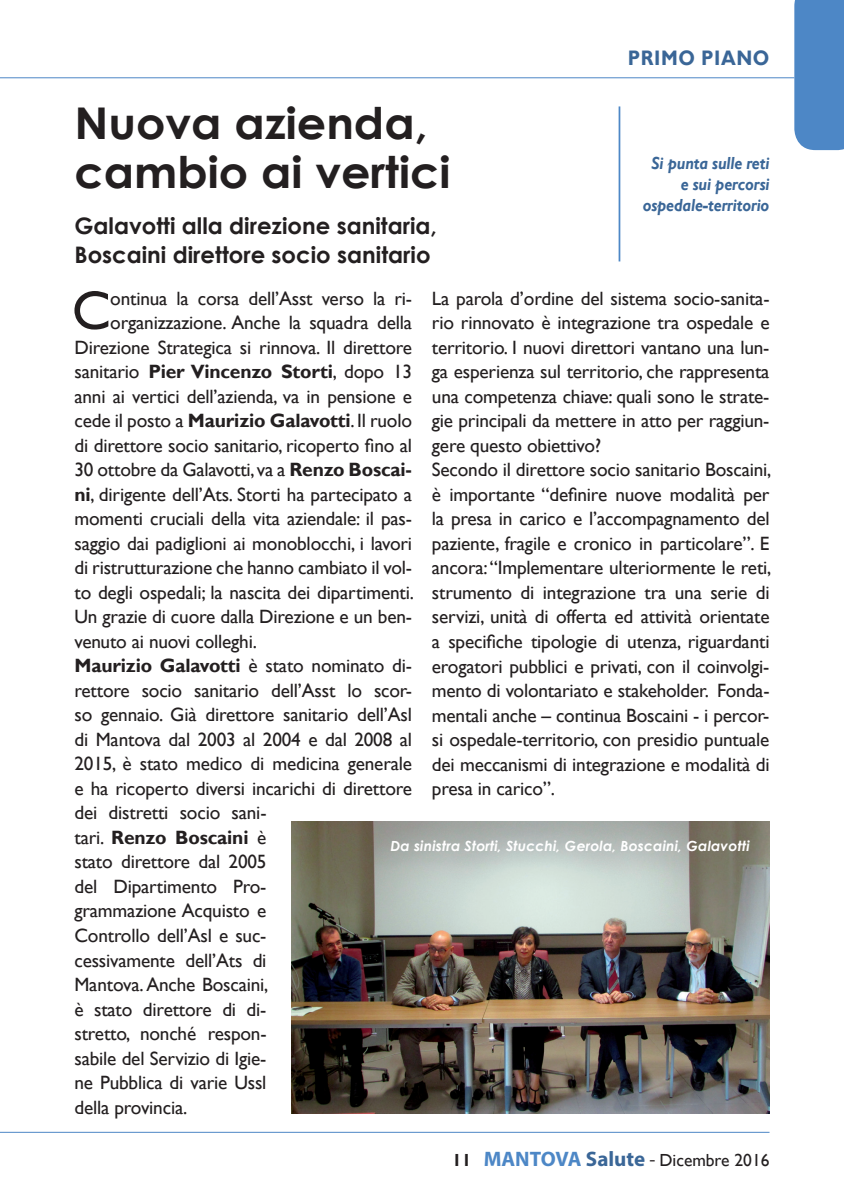
<style>
.page{position:relative;width:844px;height:1191px;background:#fff}
.page>*{position:absolute;margin:0;border:0;box-sizing:border-box;transform-origin:0 0}
.t1{font:55.12px "Gill Sans";color:#231f20}
.t2{font:700 43.75px/49px "Century Gothic";color:#231f20;scale:1.05 1}
.t3{font:700 22.75px/28px "Century Gothic";color:#231f20}
.t4{font:700 21px "Gill Sans";letter-spacing:.03em;color:#3a6697;scale:.9 1}
.t5{font:19.25px/24.5px "Gill Sans";letter-spacing:-.01em;color:#231f20}
.t6{font:700 19.25px "Gill Sans";letter-spacing:-.01em;color:#231f20}
.t7{font:italic 700 17.5px/21px "Gill Sans";letter-spacing:-.01em;color:#3a6697;text-align:right;scale:.9 1}
.t8{font:17.5px "Gill Sans";color:#231f20}
.t9{font:italic 700 14px "Century Gothic";letter-spacing:.01em;color:#fff}
.s1{font-weight:400}
.s2{font-weight:700}
.s3{font-family:"Myriad Pro";font-weight:700;font-size:21px;color:#4d87c6}
.s4{font-family:"Myriad Pro";font-weight:700;font-size:21px;color:#3a6697}
.s5{font-family:"Myriad Pro";font-size:19.25px}
</style>
<div class="page">
<div style="left:794px;top:0;width:49px;height:150px;background:#4d87c6"></div>
<hr style="left:0;top:77px;width:794px;height:1px;background:#4d87c6">
<hr style="left:0;top:1131px;width:769px;height:1px;background:#4d87c6">
<img style="left:291px;top:821px;width:478px;height:292px">
<hr style="left:618px;top:106px;width:2px;height:155px;background:#4d87c6">
<p class="t4" style="left:627px;top:46px;width:159px">PRIMO PIANO</p>
<h2 class="t2" style="left:74px;top:97px;width:359px">Nuova azienda, cambio ai vertici</h2>
<p class="t3" style="left:74px;top:211px;width:364px">Galavotti alla direzione sanitaria,<br>Boscaini direttore socio sanitario</p>
<h1 class="t1" style="left:72px;top:278px;width:41px">C</h1>
<p class="t5" style="left:110px;top:286px;width:303px">ontinua la corsa dell’Asst verso la ri-</p>
<p class="t7" style="left:642px;top:153px;width:142px">Si punta sulle reti e sui percorsi ospedale-territorio</p>
<p class="t5" style="left:432px;top:286px;width:341px">La parola d’ordine del sistema socio-sanita&shy;rio rinnovato è integrazione tra ospedale e territorio. I nuovi direttori vantano una lun&shy;ga esperienza sul territorio, che rappresenta una competenza chiave: quali sono le strate&shy;gie principali da mettere in atto per raggiun&shy;gere questo obiettivo?<br>Secondo il direttore socio sanitario Boscaini, è importante “definire nuove modalità per la presa in carico e l’accompagnamento del paziente, fragile e cronico in particolare”. E ancora: “Implementare ulteriormente le reti, strumento di integrazione tra una serie di servizi, unità di offerta ed attività orientate a specifiche tipologie di utenza, riguardanti erogatori pubblici e privati, con il coinvolgi&shy;mento di volontariato e stakeholder. Fonda&shy;mentali anche – continua Boscaini - i percor&shy;si ospedale-territorio, con presidio puntuale dei meccanismi di integrazione e modalità di presa in carico”.</p>
<p class="t5" style="left:110px;top:311px;width:303px">organizzazione. Anche la squadra della</p>
<p class="t5" style="left:74px;top:335px;width:339px">Direzione Strategica si rinnova. Il direttore</p>
<p class="t6" style="left:74px;top:360px;width:339px"><span class="s1">sanitario</span> Pier Vincenzo Storti<span class="s1">, dopo 13</span></p>
<p class="t5" style="left:74px;top:384px;width:339px">anni ai vertici dell’azienda, va in pensione e</p>
<p class="t5" style="left:74px;top:409px;width:339px">cede il posto a <span class="s2">Maurizio Galavotti</span>. Il ruolo</p>
<p class="t5" style="left:74px;top:433px;width:339px">di direttore socio sanitario, ricoperto fino al</p>
<p class="t5" style="left:74px;top:458px;width:339px">30 ottobre da Galavotti, va a <span class="s2">Renzo Boscai-</span></p>
<p class="t5" style="left:74px;top:482px;width:339px"><span class="s2">ni</span>, dirigente dell’Ats. Storti ha partecipato a</p>
<p class="t5" style="left:74px;top:507px;width:339px">momenti cruciali della vita aziendale: il pas-</p>
<p class="t5" style="left:74px;top:531px;width:339px">saggio dai padiglioni ai monoblocchi, i lavori</p>
<p class="t5" style="left:74px;top:556px;width:339px">di ristrutturazione che hanno cambiato il vol-</p>
<p class="t5" style="left:74px;top:580px;width:341px">to degli ospedali; la nascita dei dipartimenti.</p>
<p class="t5" style="left:74px;top:605px;width:339px">Un grazie di cuore dalla Direzione e un ben-</p>
<p class="t5" style="left:74px;top:629px;width:184px">venuto ai nuovi colleghi.</p>
<p class="t6" style="left:74px;top:654px;width:339px">Maurizio Galavotti <span class="s1">è stato nominato di-</span></p>
<p class="t5" style="left:74px;top:678px;width:339px">rettore socio sanitario dell’Asst lo scor-</p>
<p class="t5" style="left:74px;top:703px;width:339px">so gennaio. Già direttore sanitario dell’Asl</p>
<p class="t5" style="left:74px;top:727px;width:339px">di Mantova dal 2003 al 2004 e dal 2008 al</p>
<p class="t5" style="left:74px;top:752px;width:339px">2015, è stato medico di medicina generale</p>
<p class="t5" style="left:74px;top:776px;width:339px">e ha ricoperto diversi incarichi di direttore</p>
<p class="t5" style="left:74px;top:801px;width:193px">dei distretti socio sani-</p>
<p class="t6" style="left:74px;top:826px;width:193px"><span class="s1">tari.</span> Renzo Boscaini <span class="s1">è</span></p>
<p class="t5" style="left:74px;top:850px;width:193px">stato direttore dal 2005</p>
<p class="t5" style="left:74px;top:874px;width:193px">del Dipartimento Pro-</p>
<p class="t5" style="left:74px;top:899px;width:193px">grammazione Acquisto e</p>
<p class="t5" style="left:74px;top:923px;width:193px">Controllo dell’Asl e suc-</p>
<p class="t5" style="left:74px;top:948px;width:193px">cessivamente dell’Ats di</p>
<p class="t5" style="left:74px;top:972px;width:195px">Mantova. Anche Boscaini,</p>
<p class="t5" style="left:74px;top:997px;width:193px">è stato direttore di di-</p>
<p class="t5" style="left:74px;top:1021px;width:193px">stretto, nonché respon-</p>
<p class="t5" style="left:74px;top:1046px;width:193px">sabile del Servizio di Igie-</p>
<p class="t5" style="left:74px;top:1070px;width:193px">ne Pubblica di varie Ussl</p>
<p class="t5" style="left:74px;top:1095px;width:114px">della provincia.</p>
<p class="t9" style="left:390px;top:835px;width:360px">Da sinistra Storti, Stucchi, Gerola, Boscaini, Galavotti</p>
<p class="t8" style="left:452px;top:1150px;width:319px"><span class="s2">11</span> <span class="s3">MANTOVA</span> <span class="s4">Salute</span> <span class="s5">-</span> Dicembre 2016</p>
</div>
